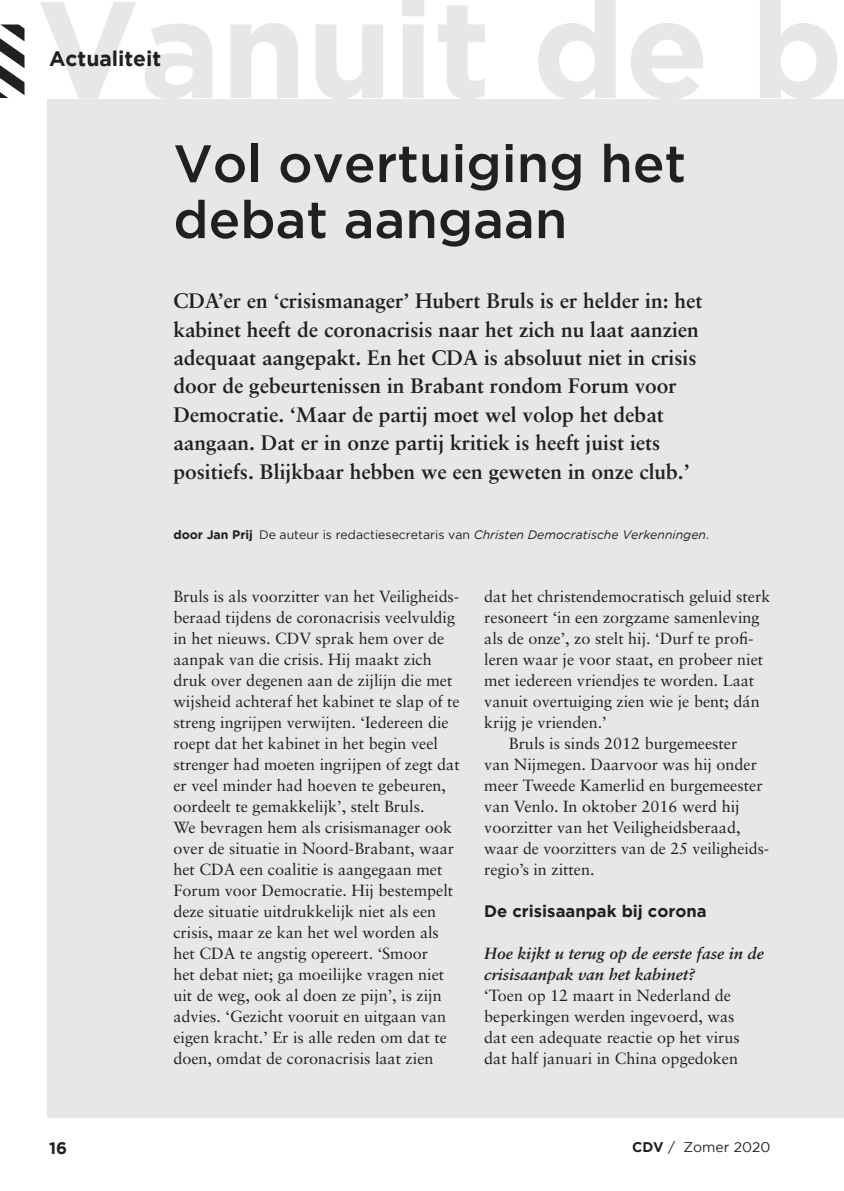
<style>
.page{position:relative;width:844px;height:1191px;background:#fff}
.page>*{position:absolute;margin:0;border:0;box-sizing:border-box;transform-origin:0 0}
.t1{font:700 137.38px "Gotham";color:#e6e7e9}
.t2{font:500 52.5px/56px "Gotham";color:#231f20}
.t3{font:700 21px/28.3px "Sabon LT";color:#231f20}
.t4{font:700 21px "Gotham";color:#231f20}
.t5{font:700 16.62px "Gotham";color:#231f20}
.t6{font:16.1px/21px "Sabon LT";color:#231f20}
.t7{font:italic 700 16.1px/21px "Sabon LT";color:#231f20}
.t8{font:14px "Gotham";color:#231f20}
.t9{font:italic 12.25px "Gotham";color:#231f20}
.s1{font-weight:700;font-style:normal}
.s2{font-style:normal}
.s3{font-weight:700}
</style>
<div class="page">
<div style="left:47px;top:99px;width:796px;height:1019px;background:#e6e7e9"></div>
<svg style="left:0;top:24px;width:24px;height:74px"></svg>
<h1 class="t1" style="left:37px;top:-30px;width:808px">Vanuit de b</h1>
<h3 class="t4" style="left:49px;top:47px;width:114px">Actualiteit</h3>
<h2 class="t2" style="left:173px;top:134px;width:514px">Vol overtuiging het debat aangaan</h2>
<p class="t3" style="left:173px;top:286px;width:530px">CDA’er en ‘crisismanager’ Hubert Bruls is er helder in: het kabinet heeft de coronacrisis naar het zich nu laat aanzien adequaat aangepakt. En het CDA is absoluut niet in crisis door de gebeurtenissen in Brabant rondom Forum voor Democratie. ‘Maar de partij moet wel volop het debat aangaan. Dat er in onze partij kritiek is heeft juist iets positiefs. Blijkbaar hebben we een geweten in onze club.’</p>
<p class="t9" style="left:173px;top:528px;width:537px"><span class="s1">door Jan Prij</span> <span class="s2">De auteur is redactiesecretaris van</span> Christen Democratische Verkenningen<span class="s2">.</span></p>
<p class="t6" style="left:173px;top:586px;width:288px">Bruls is als voorzitter van het Veiligheids&shy;beraad tijdens de coronacrisis veelvuldig in het nieuws. CDV sprak hem over de aanpak van die crisis. Hij maakt zich druk over degenen aan de zijlijn die met wijsheid achteraf het kabinet te slap of te streng ingrijpen verwijten. ‘Iedereen die roept dat het kabinet in het begin veel strenger had moeten ingrijpen of zegt dat er veel minder had hoeven te gebeuren, oordeelt te gemakkelijk’, stelt Bruls.<br>We bevragen hem als crisismanager ook over de situatie in Noord-Brabant, waar het CDA een coalitie is aangegaan met Forum voor Democratie. Hij bestempelt deze situatie uitdrukkelijk niet als een crisis, maar ze kan het wel worden als het CDA te angstig opereert. ‘Smoor<br>het debat niet; ga moeilijke vragen niet uit de weg, ook al doen ze pijn’, is zijn advies. ‘Gezicht vooruit en uitgaan van eigen kracht.’ Er is alle reden om dat te doen, omdat de coronacrisis laat zien</p>
<p class="t6" style="left:484px;top:586px;width:287px">dat het christendemocratisch geluid sterk</p>
<p class="t6" style="left:484px;top:607px;width:277px">resoneert ‘in een zorgzame samenleving</p>
<p class="t6" style="left:484px;top:628px;width:270px">als de onze’, zo stelt hij. ‘Durf te profi-</p>
<p class="t6" style="left:484px;top:649px;width:280px">leren waar je voor staat, en probeer niet</p>
<p class="t6" style="left:484px;top:670px;width:271px">met iedereen vriendjes te worden. Laat</p>
<p class="t6" style="left:484px;top:691px;width:277px">vanuit overtuiging zien wie je bent; dán</p>
<p class="t6" style="left:484px;top:712px;width:124px">krijg je vrienden.’</p>
<p class="t6" style="left:508px;top:733px;width:230px">Bruls is sinds 2012 burgemeester</p>
<p class="t6" style="left:484px;top:754px;width:274px">van Nijmegen. Daarvoor was hij onder</p>
<p class="t6" style="left:484px;top:775px;width:280px">meer Tweede Kamerlid en burgemeester</p>
<p class="t6" style="left:484px;top:796px;width:257px">van Venlo. In oktober 2016 werd hij</p>
<p class="t6" style="left:484px;top:817px;width:258px">voorzitter van het Veiligheidsberaad,</p>
<p class="t6" style="left:484px;top:838px;width:286px">waar de voorzitters van de 25 veiligheids-</p>
<p class="t6" style="left:484px;top:859px;width:112px">regio’s in zitten.</p>
<p class="t5" style="left:484px;top:902px;width:224px">De crisisaanpak bij corona</p>
<p class="t7" style="left:484px;top:943px;width:281px">Hoe kijkt u terug op de eerste fase in de crisisaanpak van het kabinet?</p>
<p class="t6" style="left:484px;top:985px;width:257px">‘Toen op 12 maart in Nederland de beperkingen werden ingevoerd, was dat een adequate reactie op het virus dat half januari in China opgedoken</p>
<p class="t5" style="left:49px;top:1138px;width:20px">16</p>
<p class="t8" style="left:631px;top:1138px;width:140px"><span class="s3">CDV</span> / Zomer 2020</p>
</div>
